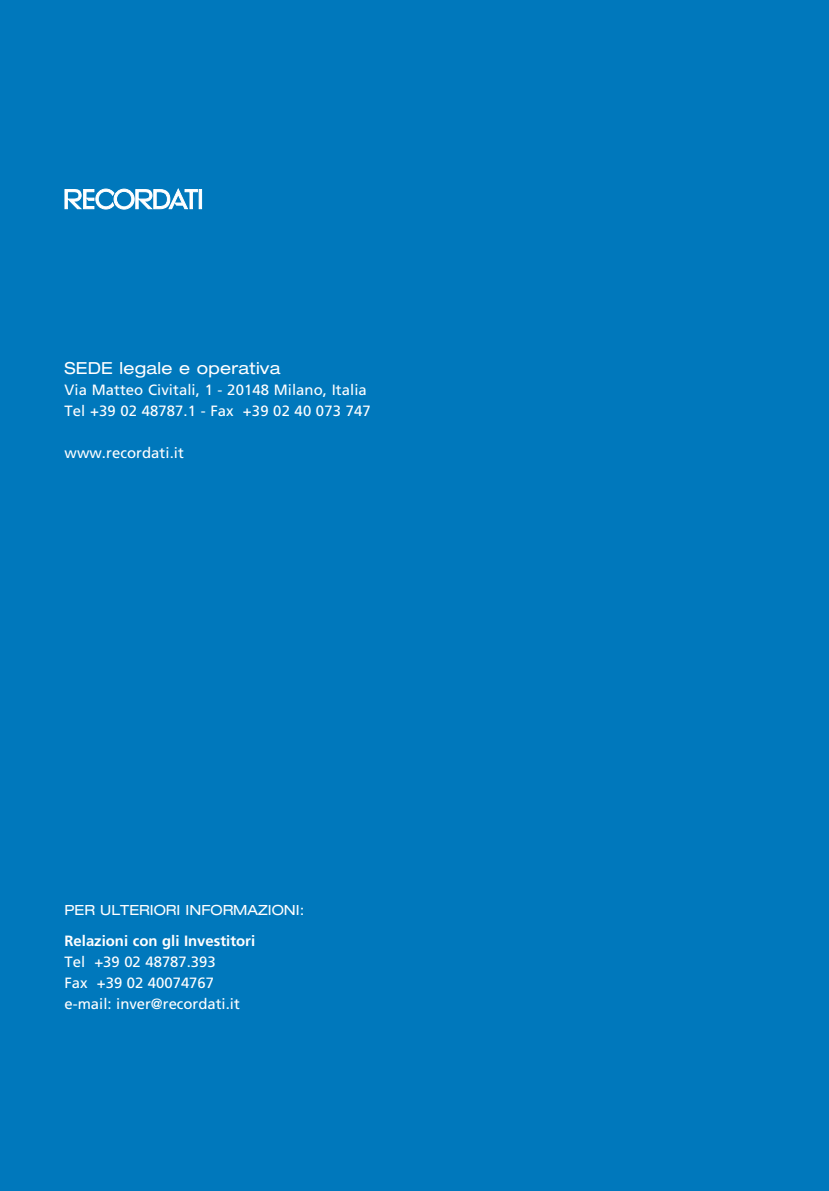
<style>
.page{position:relative;width:829px;height:1191px;background:#fff}
.page>*{position:absolute;margin:0;border:0;box-sizing:border-box;transform-origin:0 0}
.t1{font:expanded 16.62px "Helvetica Neue LT Std";color:#fff}
.t2{font:14.88px/21px "Frutiger";letter-spacing:.005em;color:#fff}
.t3{font:700 14.88px "Frutiger";color:#fff}
.t4{font:expanded 14px "Helvetica Neue LT Std";color:#fff}
</style>
<div class="page">
<div style="left:0;top:0;width:828px;height:1191px;background:#0078bc"></div>
<div style="left:199px;top:189px;width:3px;height:20px;background:#fff;border:1px solid #fff"></div>
<svg style="left:65px;top:189px;width:133px;height:20px"></svg>
<p class="t1" style="left:64px;top:358px;width:13px">SEDE</p>
<p class="t1" style="left:120px;top:358px;width:162px">LEGALE E OPERATIVA</p>
<p class="t2" style="left:64px;top:379px;width:307px">Via Matteo Civitali, 1 - 20148 Milano, Italia<br>Tel +39 02 48787.1 - Fax +39 02 40 073 747</p>
<p class="t2" style="left:64px;top:442px;width:121px">www.recordati.it</p>
<p class="t4" style="left:64px;top:901px;width:241px">PER ULTERIORI INFORMAZIONI:</p>
<p class="t3" style="left:64px;top:932px;width:192px">Relazioni con gli Investitori</p>
<p class="t2" style="left:64px;top:951px;width:177px">Tel +39 02 48787.393<br>Fax +39 02 40074767 e-mail: inver@recordati.it</p>
</div>
